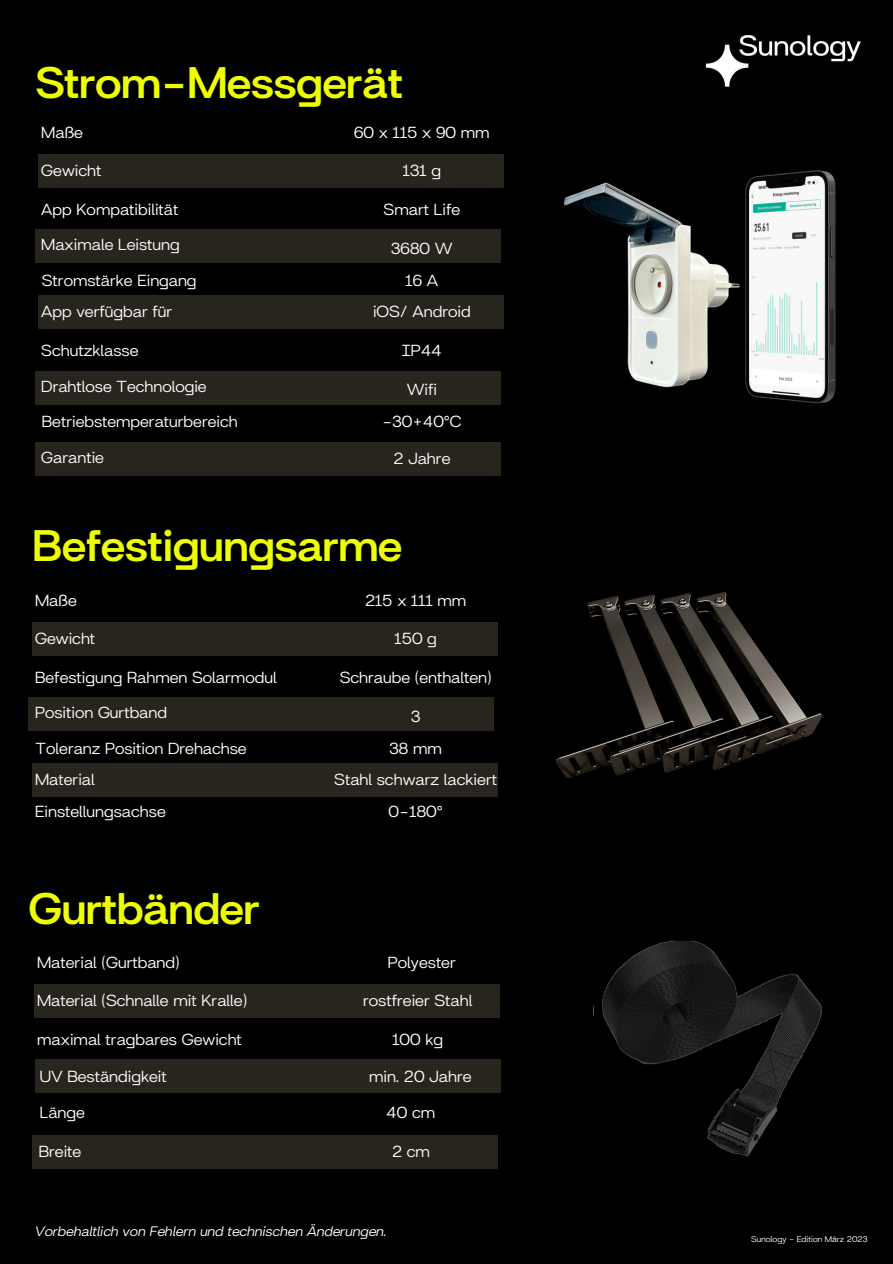
<style>
.page{position:relative;width:893px;height:1264px;background:#fff}
.page>*{position:absolute;margin:0;border:0;box-sizing:border-box;transform-origin:0 0}
.t1{font:800 48px "Britanica";color:#edff00}
.t2{font:17.4px "Britanica";color:#fffffe}
.t3{font:italic 15px "Britanica";color:#fff}
.t4{font:9px "Britanica";color:#fff}
</style>
<div class="page">
<div style="left:0;top:0;width:892px;height:1263px;background:#000"></div>
<img style="left:705px;top:35px;width:156px;height:52px">
<img style="left:398px;top:591px;width:425px;height:206px">
<div style="left:32px;top:622px;width:465px;height:33px;background:#28251e"></div>
<div style="left:29px;top:697px;width:465px;height:34px;background:#28251e"></div>
<div style="left:32px;top:763px;width:465px;height:33px;background:#28251e"></div>
<svg style="left:498px;top:594px;width:115px;height:156px"></svg>
<div style="left:35px;top:983px;width:464px;height:34px;background:#28251e"></div>
<div style="left:33px;top:1134px;width:465px;height:34px;background:#28251e"></div>
<div style="left:39px;top:154px;width:465px;height:33px;background:#28251e"></div>
<div style="left:35px;top:230px;width:465px;height:33px;background:#28251e"></div>
<img style="left:751px;top:171px;width:85px;height:232px">
<img style="left:564px;top:175px;width:197px;height:220px">
<div style="left:39px;top:295px;width:465px;height:33px;background:#28251e"></div>
<div style="left:35px;top:371px;width:465px;height:33px;background:#28251e"></div>
<div style="left:35px;top:442px;width:465px;height:33px;background:#28251e"></div>
<div style="left:36px;top:1059px;width:465px;height:33px;background:#28251e"></div>
<img style="left:593px;top:940px;width:229px;height:217px">
<h3 class="t1" style="left:36px;top:49px;width:369px">Strom-Messgerät</h3>
<h1 class="t2" style="left:41px;top:120px;width:43px">Maße</h1>
<h3 class="t2" style="left:354px;top:120px;width:137px">60 x 115 x 90 mm</h3>
<h3 class="t2" style="left:41px;top:158px;width:62px">Gewicht</h3>
<h3 class="t2" style="left:403px;top:158px;width:39px">131 g</h3>
<h3 class="t2" style="left:41px;top:197px;width:139px">App Kompatibilität</h3>
<h3 class="t2" style="left:383px;top:197px;width:78px">Smart Life</h3>
<p class="t2" style="left:391px;top:236px;width:63px">3680 W</p>
<p class="t2" style="left:405px;top:268px;width:34px">16 A</p>
<h3 class="t2" style="left:41px;top:233px;width:140px">Maximale Leistung</h3>
<h3 class="t2" style="left:42px;top:268px;width:156px">Stromstärke Eingang</h3>
<h3 class="t2" style="left:41px;top:299px;width:132px">App verfügbar für</h3>
<h3 class="t2" style="left:373px;top:299px;width:99px">iOS/ Android</h3>
<h3 class="t2" style="left:41px;top:338px;width:99px">Schutzklasse</h3>
<h3 class="t2" style="left:402px;top:338px;width:41px">IP44</h3>
<h3 class="t2" style="left:41px;top:374px;width:167px">Drahtlose Technologie</h3>
<h3 class="t2" style="left:42px;top:409px;width:197px">Betriebstemperaturbereich</h3>
<h3 class="t2" style="left:406px;top:377px;width:32px">Wifi</h3>
<h3 class="t2" style="left:382px;top:409px;width:81px">-30+40°C</h3>
<h3 class="t2" style="left:41px;top:445px;width:64px">Garantie</h3>
<h3 class="t2" style="left:393px;top:446px;width:59px">2 Jahre</h3>
<h3 class="t1" style="left:33px;top:511px;width:371px">Befestigungsarme</h3>
<h3 class="t2" style="left:35px;top:588px;width:43px">Maße</h3>
<h3 class="t2" style="left:365px;top:588px;width:103px">215 x 111 mm</h3>
<h2 class="t2" style="left:35px;top:626px;width:62px">Gewicht</h2>
<h2 class="t2" style="left:394px;top:626px;width:44px">150 g</h2>
<h3 class="t2" style="left:35px;top:665px;width:243px">Befestigung Rahmen Solarmodul</h3>
<h3 class="t2" style="left:339px;top:665px;width:153px">Schraube (enthalten)</h3>
<h3 class="t2" style="left:411px;top:704px;width:11px">3</h3>
<h3 class="t2" style="left:389px;top:736px;width:54px">38 mm</h3>
<h3 class="t2" style="left:35px;top:700px;width:133px">Position Gurtband</h3>
<p class="t2" style="left:36px;top:736px;width:212px">Toleranz Position Drehachse</p>
<h3 class="t2" style="left:35px;top:767px;width:61px">Material</h3>
<h3 class="t2" style="left:334px;top:767px;width:164px">Stahl schwarz lackiert</h3>
<h3 class="t2" style="left:35px;top:799px;width:132px">Einstellungsachse</h3>
<h3 class="t2" style="left:388px;top:799px;width:56px">0-180°</h3>
<h3 class="t1" style="left:29px;top:875px;width:232px">Gurtbänder</h3>
<h3 class="t2" style="left:37px;top:950px;width:144px">Material (Gurtband)</h3>
<h2 class="t2" style="left:388px;top:950px;width:69px">Polyester</h2>
<h3 class="t2" style="left:37px;top:988px;width:211px">Material (Schnalle mit Kralle)</h3>
<h3 class="t2" style="left:363px;top:988px;width:111px">rostfreier Stahl</h3>
<h2 class="t2" style="left:37px;top:1027px;width:206px">maximal tragbares Gewicht</h2>
<h3 class="t2" style="left:392px;top:1027px;width:52px">100 kg</h3>
<h1 class="t2" style="left:40px;top:1064px;width:128px">UV Beständigkeit</h1>
<p class="t2" style="left:369px;top:1064px;width:104px">min. 20 Jahre</p>
<h3 class="t2" style="left:40px;top:1099px;width:47px">Länge</h3>
<h3 class="t2" style="left:386px;top:1099px;width:50px">40 cm</h3>
<h4 class="t2" style="left:39px;top:1139px;width:44px">Breite</h4>
<p class="t2" style="left:392px;top:1139px;width:39px">2 cm</p>
<h3 class="t3" style="left:35px;top:1221px;width:353px">Vorbehaltlich von Fehlern und technischen Änderungen.</h3>
<h3 class="t4" style="left:751px;top:1232px;width:118px">Sunology - Edition März 2023</h3>
</div>
